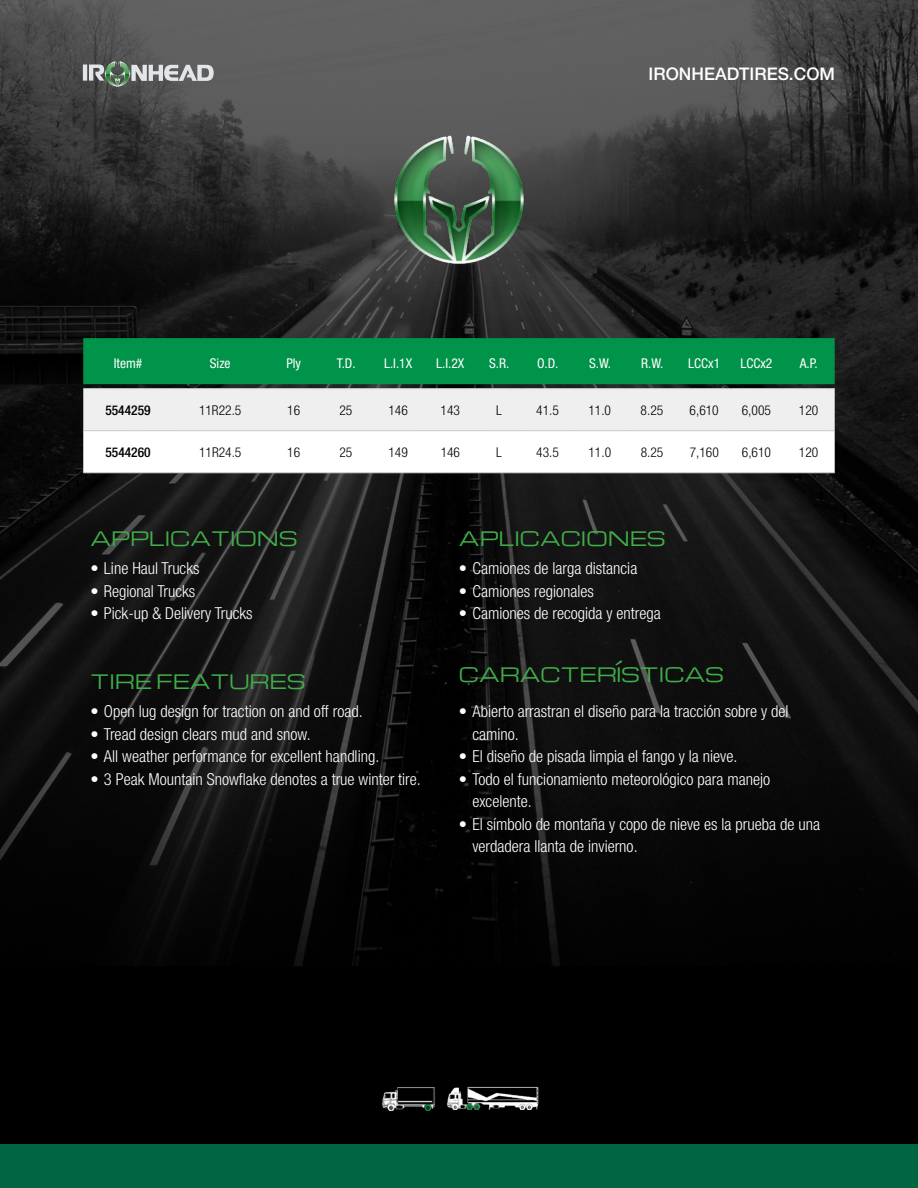
<style>
.page{position:relative;width:918px;height:1188px;background:#fff}
.page>*{position:absolute;margin:0;border:0;box-sizing:border-box;transform-origin:0 0}
.t1{font:19.5px "Michroma";color:#41ad49}
.t2{font:500 17.4px "Helvetica Neue LT Std";color:#fff}
.t3{font:300 condensed 16.5px/22.5px "Helvetica Neue LT Std";color:#fff}
.t4{font:300 condensed 13.5px "Helvetica Neue LT Std";color:#000}
.t5{font:condensed 13.5px "Helvetica Neue LT Std";color:#fff}
.t6{font:500 condensed 13.5px "Helvetica Neue LT Std";color:#000}
</style>
<div class="page">
<img style="left:0;top:0;width:918px;height:1144px">
<div style="left:0;top:1144px;width:918px;height:44px;background:#006543"></div>
<img style="left:389px;top:129px;width:141px;height:141px">
<svg style="left:83px;top:338px;width:752px;height:134px"></svg>
<hr style="left:83px;top:430px;width:90px;height:1px;background:#d1d3d4">
<hr style="left:173px;top:430px;width:95px;height:1px;background:#d1d3d4">
<hr style="left:268px;top:430px;width:52px;height:1px;background:#d1d3d4">
<hr style="left:320px;top:430px;width:52px;height:1px;background:#d1d3d4">
<hr style="left:372px;top:430px;width:52px;height:1px;background:#d1d3d4">
<hr style="left:424px;top:430px;width:52px;height:1px;background:#d1d3d4">
<hr style="left:476px;top:430px;width:45px;height:1px;background:#d1d3d4">
<hr style="left:521px;top:430px;width:53px;height:1px;background:#d1d3d4">
<hr style="left:574px;top:430px;width:52px;height:1px;background:#d1d3d4">
<hr style="left:626px;top:430px;width:52px;height:1px;background:#d1d3d4">
<hr style="left:678px;top:430px;width:52px;height:1px;background:#d1d3d4">
<hr style="left:730px;top:430px;width:53px;height:1px;background:#d1d3d4">
<hr style="left:783px;top:430px;width:52px;height:1px;background:#d1d3d4">
<hr style="left:83px;top:472px;width:90px;height:1px;background:#d1d3d4">
<hr style="left:173px;top:472px;width:95px;height:1px;background:#d1d3d4">
<hr style="left:268px;top:472px;width:52px;height:1px;background:#d1d3d4">
<hr style="left:320px;top:472px;width:52px;height:1px;background:#d1d3d4">
<hr style="left:372px;top:472px;width:52px;height:1px;background:#d1d3d4">
<hr style="left:424px;top:472px;width:52px;height:1px;background:#d1d3d4">
<hr style="left:476px;top:472px;width:45px;height:1px;background:#d1d3d4">
<hr style="left:521px;top:472px;width:53px;height:1px;background:#d1d3d4">
<hr style="left:574px;top:472px;width:52px;height:1px;background:#d1d3d4">
<hr style="left:626px;top:472px;width:52px;height:1px;background:#d1d3d4">
<hr style="left:678px;top:472px;width:52px;height:1px;background:#d1d3d4">
<hr style="left:730px;top:472px;width:53px;height:1px;background:#d1d3d4">
<hr style="left:783px;top:472px;width:52px;height:1px;background:#d1d3d4">
<hr style="left:83px;top:388px;width:90px;height:1px;background:#d1d3d4">
<hr style="left:268px;top:388px;width:52px;height:1px;background:#d1d3d4">
<hr style="left:320px;top:388px;width:52px;height:1px;background:#d1d3d4">
<hr style="left:372px;top:388px;width:52px;height:1px;background:#d1d3d4">
<hr style="left:424px;top:388px;width:52px;height:1px;background:#d1d3d4">
<hr style="left:476px;top:388px;width:45px;height:1px;background:#d1d3d4">
<hr style="left:521px;top:388px;width:53px;height:1px;background:#d1d3d4">
<hr style="left:574px;top:388px;width:52px;height:1px;background:#d1d3d4">
<hr style="left:626px;top:388px;width:52px;height:1px;background:#d1d3d4">
<hr style="left:678px;top:388px;width:52px;height:1px;background:#d1d3d4">
<hr style="left:730px;top:388px;width:53px;height:1px;background:#d1d3d4">
<hr style="left:783px;top:388px;width:52px;height:1px;background:#d1d3d4">
<hr style="left:173px;top:388px;width:95px;height:1px;background:#d1d3d4">
<hr style="left:172px;top:1048px;width:574px;height:2px;background:#000">
<hr style="left:172px;top:1050px;width:2px;height:80px;background:#000">
<hr style="left:744px;top:1050px;width:2px;height:80px;background:#000">
<hr style="left:172px;top:1130px;width:574px;height:1px;background:#000">
<img style="left:375px;top:1076px;width:65px;height:34px">
<img style="left:443px;top:1080px;width:100px;height:29px">
<svg style="left:83px;top:61px;width:131px;height:25px;background:#858c88"></svg>
<p class="t2" style="left:649px;top:64px;width:188px">IRONHEADTIRES.COM</p>
<p class="t5" style="left:114px;top:355px;width:30px">Item#</p>
<p class="t5" style="left:210px;top:355px;width:22px">Size</p>
<p class="t5" style="left:286px;top:355px;width:16px">Ply</p>
<p class="t5" style="left:337px;top:355px;width:20px">T.D.</p>
<p class="t5" style="left:384px;top:355px;width:30px">L.I.1X</p>
<p class="t5" style="left:436px;top:355px;width:30px">L.I.2X</p>
<p class="t5" style="left:489px;top:355px;width:22px">S.R.</p>
<p class="t5" style="left:537px;top:355px;width:23px">O.D.</p>
<p class="t5" style="left:589px;top:355px;width:23px">S.W.</p>
<p class="t5" style="left:641px;top:355px;width:24px">R.W.</p>
<p class="t5" style="left:688px;top:355px;width:33px">LCCx1</p>
<p class="t5" style="left:740px;top:355px;width:33px">LCCx2</p>
<p class="t5" style="left:800px;top:355px;width:19px">A.P.</p>
<p class="t6" style="left:105px;top:402px;width:47px">5544259</p>
<p class="t4" style="left:199px;top:402px;width:44px">11R22.5</p>
<p class="t4" style="left:287px;top:402px;width:14px">16</p>
<p class="t4" style="left:339px;top:402px;width:14px">25</p>
<p class="t4" style="left:388px;top:402px;width:21px">146</p>
<p class="t4" style="left:441px;top:402px;width:21px">143</p>
<p class="t4" style="left:496px;top:402px;width:7px">L</p>
<p class="t4" style="left:536px;top:402px;width:24px">41.5</p>
<p class="t4" style="left:588px;top:402px;width:24px">11.0</p>
<p class="t4" style="left:641px;top:402px;width:24px">8.25</p>
<p class="t4" style="left:690px;top:402px;width:31px">6,610</p>
<p class="t4" style="left:742px;top:402px;width:31px">6,005</p>
<p class="t4" style="left:799px;top:402px;width:21px">120</p>
<p class="t6" style="left:105px;top:444px;width:47px">5544260</p>
<p class="t4" style="left:199px;top:444px;width:44px">11R24.5</p>
<p class="t4" style="left:287px;top:444px;width:14px">16</p>
<p class="t4" style="left:340px;top:444px;width:14px">25</p>
<p class="t4" style="left:388px;top:444px;width:21px">149</p>
<p class="t4" style="left:441px;top:444px;width:21px">146</p>
<p class="t4" style="left:496px;top:444px;width:7px">L</p>
<p class="t4" style="left:536px;top:444px;width:24px">43.5</p>
<p class="t4" style="left:588px;top:444px;width:24px">11.0</p>
<p class="t4" style="left:641px;top:444px;width:24px">8.25</p>
<p class="t4" style="left:690px;top:444px;width:31px">7,160</p>
<p class="t4" style="left:742px;top:444px;width:31px">6,610</p>
<p class="t4" style="left:799px;top:444px;width:21px">120</p>
<p class="t1" style="left:90px;top:527px;width:209px">APPLICATIONS</p>
<p class="t1" style="left:459px;top:527px;width:208px">APLICACIONES</p>
<p class="t3" style="left:90px;top:557px;width:111px">• Line Haul Trucks</p>
<p class="t3" style="left:90px;top:579px;width:106px">• Regional Trucks</p>
<p class="t3" style="left:90px;top:602px;width:164px">• Pick-up &amp; Delivery Trucks</p>
<p class="t3" style="left:459px;top:557px;width:180px">• Camiones de larga distancia</p>
<p class="t3" style="left:459px;top:579px;width:137px">• Camiones regionales</p>
<p class="t3" style="left:459px;top:602px;width:203px">• Camiones de recogida y entrega</p>
<p class="t1" style="left:90px;top:671px;width:217px">TIRE FEATURES</p>
<p class="t3" style="left:90px;top:700px;width:274px">• Open lug design for traction on and off road.</p>
<p class="t3" style="left:90px;top:723px;width:222px">• Tread design clears mud and snow.</p>
<p class="t3" style="left:90px;top:745px;width:290px">• All weather performance for excellent handling.</p>
<p class="t3" style="left:90px;top:768px;width:332px">• 3 Peak Mountain Snowflake denotes a true winter tire.</p>
<p class="t1" style="left:459px;top:664px;width:267px">CARACTERÍSTICAS</p>
<p class="t3" style="left:472px;top:700px;width:318px;text-indent:-13px">• Abierto arrastran el diseño para la tracción sobre y del camino.</p>
<p class="t3" style="left:459px;top:745px;width:280px">• El diseño de pisada limpia el fango y la nieve.</p>
<p class="t3" style="left:472px;top:768px;width:299px;text-indent:-13px">• Todo el funcionamiento meteorológico para manejo excelente.</p>
<p class="t3" style="left:472px;top:813px;width:349px;text-indent:-13px">• El símbolo de montaña y copo de nieve es la prueba de una verdadera llanta de invierno.</p>
</div>
